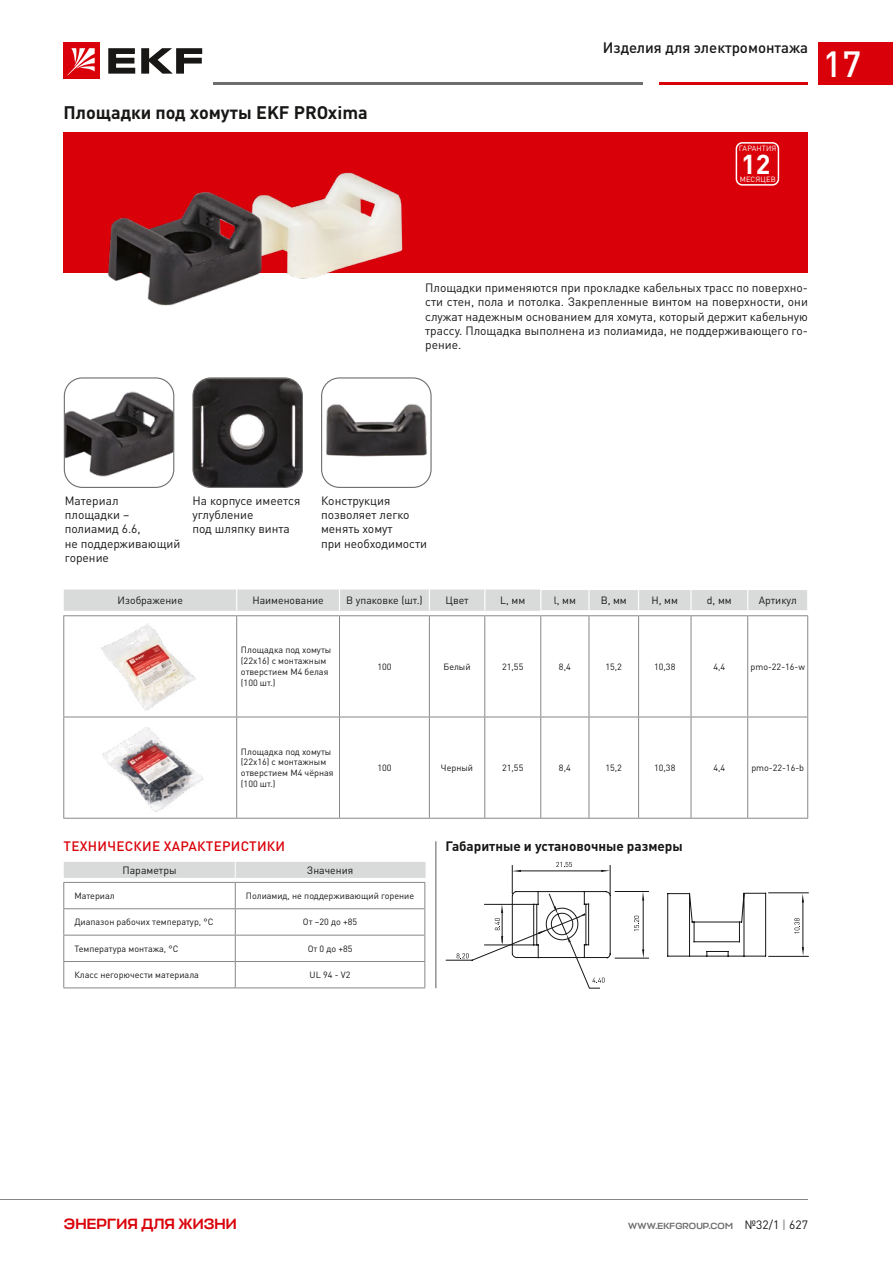
<style>
.page{position:relative;width:893px;height:1263px;background:#fff}
.page>*{position:absolute;margin:0;border:0;box-sizing:border-box;transform-origin:0 0}
.t1{font:500 36px "DIN Pro";color:#fff}
.t2{font:700 27px "DIN Pro";color:#fff}
.t3{font:700 18px "DIN Pro";color:#181716}
.t4{font:500 15px "DIN Pro";color:#181716}
.t5{font:500 15px "Stapel";letter-spacing:.01em;color:#da0009}
.t6{font:700 13.5px "DIN Pro";color:#181716}
.t7{font:500 13.5px "DIN Pro";letter-spacing:.02em;color:#da0009}
.t8{font:12px/14.4px "DIN Pro";color:#181716}
.t9{font:10.5px "DIN Pro";color:#181716}
.t10{font:9px/10.8px "DIN Pro";color:#181716}
.t11{font:500 9px "Stapel";letter-spacing:.01em;color:#6e6e6e}
.t12{font:7.5px "DIN Pro";letter-spacing:.02em;color:#fff}
.s1{font-family:"DIN Pro";font-weight:400;font-size:12px;color:#181716}
.s2{font-family:"DIN Pro";font-weight:400;font-size:12px}
</style>
<div class="page">
<div style="left:64px;top:43px;width:36px;height:36px;background:#da0009"></div>
<svg style="left:108px;top:48px;width:27px;height:26px"></svg>
<svg style="left:141px;top:48px;width:61px;height:26px"></svg>
<svg style="left:67px;top:48px;width:28px;height:27px"></svg>
<hr style="left:659px;top:82px;width:149px;height:3px;background:#da0009">
<hr style="left:213px;top:82px;width:430px;height:3px;background:#6e6e6e">
<div style="left:819px;top:43px;width:74px;height:42px;background:#da0009"></div>
<hr style="left:0;top:1199px;width:808px;height:1px;background:#868786">
<div style="left:64px;top:132px;width:744px;height:140px;background:#da0009"></div>
<img style="left:322px;top:379px;width:108px;height:108px">
<div style="left:321px;top:377px;width:111px;height:111px;border:1px solid #6e6e6e;border-radius:18px"></div>
<img style="left:194px;top:379px;width:108px;height:108px">
<div style="left:192px;top:377px;width:111px;height:111px;border:1px solid #6e6e6e;border-radius:18px"></div>
<img style="left:64px;top:379px;width:110px;height:108px">
<div style="left:64px;top:377px;width:110px;height:111px;border:1px solid #6e6e6e;border-radius:18px"></div>
<div style="left:736px;top:142px;width:43px;height:44px;border:2px solid #fff;border-radius:6px"></div>
<img style="left:94px;top:172px;width:315px;height:134px">
<div style="left:64px;top:589px;width:743px;height:22px;background:#d9dada"></div>
<hr style="left:540px;top:610px;width:49px;height:1px;background:#fff">
<hr style="left:589px;top:610px;width:50px;height:1px;background:#fff">
<hr style="left:639px;top:610px;width:52px;height:1px;background:#fff">
<hr style="left:691px;top:610px;width:57px;height:1px;background:#fff">
<hr style="left:748px;top:610px;width:60px;height:1px;background:#fff">
<hr style="left:63px;top:615px;width:174px;height:1px;background:#868786">
<hr style="left:63px;top:616px;width:1px;height:101px;background:#868786">
<hr style="left:237px;top:615px;width:102px;height:1px;background:#868786">
<hr style="left:236px;top:616px;width:1px;height:101px;background:#868786">
<hr style="left:63px;top:717px;width:1px;height:101px;background:#868786">
<hr style="left:236px;top:717px;width:1px;height:101px;background:#868786">
<hr style="left:339px;top:615px;width:90px;height:1px;background:#868786">
<hr style="left:339px;top:616px;width:1px;height:101px;background:#868786">
<hr style="left:339px;top:717px;width:1px;height:101px;background:#868786">
<hr style="left:429px;top:615px;width:56px;height:1px;background:#868786">
<hr style="left:429px;top:616px;width:1px;height:101px;background:#868786">
<hr style="left:429px;top:717px;width:1px;height:101px;background:#868786">
<hr style="left:485px;top:615px;width:56px;height:1px;background:#868786">
<hr style="left:484px;top:616px;width:1px;height:101px;background:#868786">
<hr style="left:484px;top:717px;width:1px;height:101px;background:#868786">
<hr style="left:541px;top:615px;width:48px;height:1px;background:#868786">
<hr style="left:540px;top:616px;width:1px;height:101px;background:#868786">
<hr style="left:589px;top:615px;width:50px;height:1px;background:#868786">
<hr style="left:589px;top:616px;width:1px;height:101px;background:#868786">
<hr style="left:639px;top:615px;width:52px;height:1px;background:#868786">
<hr style="left:638px;top:616px;width:1px;height:101px;background:#868786">
<hr style="left:691px;top:615px;width:57px;height:1px;background:#868786">
<hr style="left:691px;top:616px;width:1px;height:101px;background:#868786">
<hr style="left:748px;top:615px;width:60px;height:1px;background:#868786">
<hr style="left:747px;top:616px;width:1px;height:101px;background:#868786">
<hr style="left:807px;top:616px;width:1px;height:101px;background:#868786">
<hr style="left:540px;top:717px;width:1px;height:101px;background:#868786">
<hr style="left:589px;top:717px;width:1px;height:101px;background:#868786">
<hr style="left:638px;top:717px;width:1px;height:101px;background:#868786">
<hr style="left:691px;top:717px;width:1px;height:101px;background:#868786">
<hr style="left:747px;top:717px;width:1px;height:101px;background:#868786">
<hr style="left:807px;top:717px;width:1px;height:101px;background:#868786">
<hr style="left:339px;top:717px;width:90px;height:1px;background:#868786">
<hr style="left:339px;top:818px;width:90px;height:1px;background:#868786">
<hr style="left:485px;top:717px;width:56px;height:1px;background:#868786">
<hr style="left:485px;top:818px;width:56px;height:1px;background:#868786">
<hr style="left:63px;top:717px;width:174px;height:1px;background:#868786">
<hr style="left:237px;top:717px;width:102px;height:1px;background:#868786">
<hr style="left:63px;top:818px;width:174px;height:1px;background:#868786">
<hr style="left:237px;top:818px;width:102px;height:1px;background:#868786">
<hr style="left:429px;top:717px;width:56px;height:1px;background:#868786">
<hr style="left:429px;top:818px;width:56px;height:1px;background:#868786">
<hr style="left:541px;top:717px;width:48px;height:1px;background:#868786">
<hr style="left:589px;top:717px;width:50px;height:1px;background:#868786">
<hr style="left:639px;top:717px;width:52px;height:1px;background:#868786">
<hr style="left:691px;top:717px;width:57px;height:1px;background:#868786">
<hr style="left:748px;top:717px;width:60px;height:1px;background:#868786">
<hr style="left:541px;top:818px;width:48px;height:1px;background:#868786">
<hr style="left:589px;top:818px;width:50px;height:1px;background:#868786">
<hr style="left:639px;top:818px;width:52px;height:1px;background:#868786">
<hr style="left:691px;top:818px;width:57px;height:1px;background:#868786">
<hr style="left:748px;top:818px;width:60px;height:1px;background:#868786">
<img style="left:102px;top:727px;width:101px;height:85px">
<img style="left:101px;top:623px;width:95px;height:88px">
<hr style="left:63px;top:987px;width:172px;height:1px;background:#868786">
<hr style="left:235px;top:987px;width:190px;height:1px;background:#868786">
<svg style="left:63px;top:862px;width:363px;height:125px"></svg>
<hr style="left:435px;top:841px;width:1px;height:147px;background:#6e6e6e">
<svg style="left:446px;top:862px;width:362px;height:126px"></svg>
<hr style="left:485px;top:904px;width:49px;height:1px;background:#181716">
<hr style="left:485px;top:945px;width:49px;height:1px;background:#181716">
<h3 class="t3" style="left:64px;top:98px;width:306px">Площадки под хомуты EKF PROxima</h3>
<p class="t4" style="left:603px;top:36px;width:207px">Изделия для электромонтажа</p>
<h1 class="t1" style="left:823px;top:34px;width:40px">17</h1>
<p class="t12" style="left:739px;top:143px;width:39px">ГАРАНТИЯ</p>
<h2 class="t2" style="left:741px;top:141px;width:31px">12</h2>
<p class="t12" style="left:740px;top:174px;width:38px">МЕСЯЦЕВ</p>
<p class="t8" style="left:425px;top:279px;width:384px;text-align:justify">Площадки применяются при прокладке кабельных трасс по поверхно&shy;сти стен, пола и потолка. Закрепленные винтом на поверхности, они служат надежным основанием для хомута, который держит кабельную трассу. Площадка выполнена из полиамида, не поддерживающего го&shy;рение.</p>
<p class="t8" style="left:65px;top:492px;width:117px">Материал<br>площадки – полиамид 6.6,<br>не поддерживающий горение</p>
<p class="t8" style="left:192px;top:492px;width:109px">На корпусе имеется углубление<br>под шляпку винта</p>
<p class="t8" style="left:321px;top:492px;width:108px">Конструкция позволяет легко менять хомут<br>при необходимости</p>
<p class="t9" style="left:118px;top:592px;width:67px">Изображение</p>
<p class="t9" style="left:252px;top:592px;width:73px">Наименование</p>
<p class="t9" style="left:346px;top:592px;width:78px">В упаковке (шт.)</p>
<p class="t9" style="left:445px;top:592px;width:25px">Цвет</p>
<p class="t9" style="left:500px;top:592px;width:27px">L, мм</p>
<p class="t9" style="left:554px;top:592px;width:24px">l, мм</p>
<p class="t9" style="left:601px;top:592px;width:28px">B, мм</p>
<p class="t9" style="left:652px;top:592px;width:28px">H, мм</p>
<p class="t9" style="left:707px;top:592px;width:26px">d, мм</p>
<p class="t9" style="left:759px;top:592px;width:39px">Артикул</p>
<p class="t10" style="left:241px;top:644px;width:92px">Площадка под хомуты (22x16) с монтажным отверстием М4 белая (100 шт.)</p>
<p class="t10" style="left:241px;top:745px;width:94px">Площадка под хомуты (22x16) с монтажным отверстием М4 чёрная (100 шт.)</p>
<p class="t10" style="left:377px;top:660px;width:16px">100</p>
<p class="t10" style="left:444px;top:660px;width:29px">Белый</p>
<p class="t10" style="left:502px;top:660px;width:23px">21,55</p>
<p class="t10" style="left:559px;top:660px;width:13px">8,4</p>
<p class="t10" style="left:605px;top:660px;width:18px">15,2</p>
<p class="t10" style="left:654px;top:660px;width:23px">10,38</p>
<p class="t10" style="left:713px;top:660px;width:13px">4,4</p>
<p class="t10" style="left:750px;top:660px;width:56px">pmo-22-16-w</p>
<p class="t10" style="left:377px;top:761px;width:16px">100</p>
<p class="t10" style="left:441px;top:761px;width:34px">Черный</p>
<p class="t10" style="left:502px;top:761px;width:23px">21,55</p>
<p class="t10" style="left:559px;top:761px;width:13px">8,4</p>
<p class="t10" style="left:605px;top:761px;width:18px">15,2</p>
<p class="t10" style="left:654px;top:761px;width:23px">10,38</p>
<p class="t10" style="left:713px;top:761px;width:13px">4,4</p>
<p class="t10" style="left:751px;top:761px;width:54px">pmo-22-16-b</p>
<p class="t7" style="left:64px;top:835px;width:223px">ТЕХНИЧЕСКИЕ ХАРАКТЕРИСТИКИ</p>
<p class="t6" style="left:446px;top:835px;width:239px">Габаритные и установочные размеры</p>
<p class="t9" style="left:122px;top:861px;width:56px">Параметры</p>
<p class="t9" style="left:307px;top:861px;width:48px">Значения</p>
<p class="t10" style="left:74px;top:889px;width:42px">Материал</p>
<p class="t10" style="left:246px;top:889px;width:170px">Полиамид, не поддерживающий горение</p>
<p class="t10" style="left:74px;top:916px;width:141px">Диапазон рабочих температур, °С</p>
<p class="t10" style="left:303px;top:916px;width:56px">От –20 до +85</p>
<p class="t10" style="left:74px;top:942px;width:105px">Температура монтажа, °С</p>
<p class="t10" style="left:308px;top:942px;width:46px">От 0 до +85</p>
<p class="t10" style="left:74px;top:968px;width:126px">Класс негорючести материала</p>
<p class="t10" style="left:310px;top:968px;width:42px">UL 94 - V2</p>
<p class="t5" style="left:64px;top:1214px;width:174px">ЭНЕРГИЯ ДЛЯ ЖИЗНИ</p>
<p class="t11" style="left:628px;top:1220px;width:181px">WWW.EKFGROUP.COM <span class="s1">№32/1</span> <span class="s2">|</span> <span class="s1">627</span></p>
</div>
